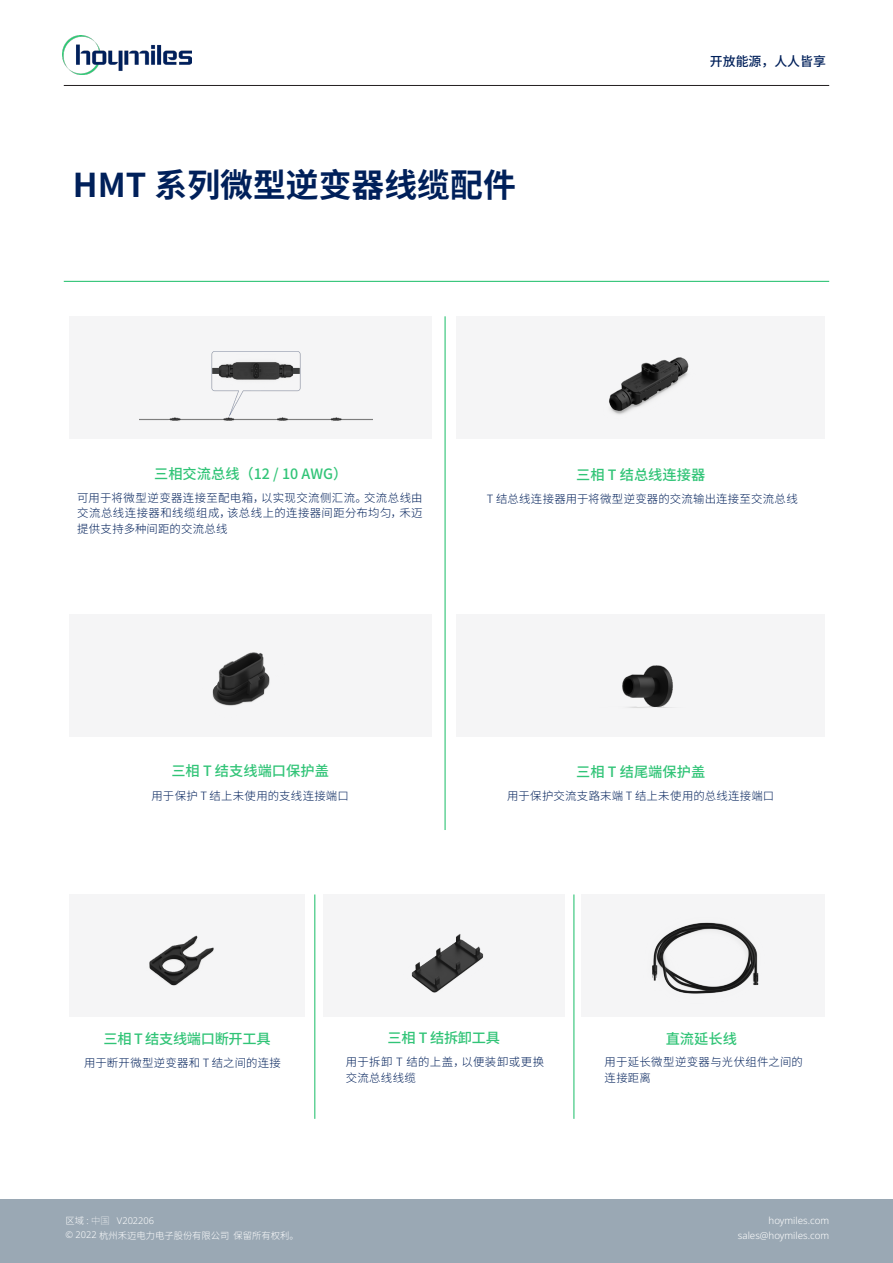
<style>
.page{position:relative;width:893px;height:1263px;background:#fff}
.page>*{position:absolute;margin:0;border:0;box-sizing:border-box;transform-origin:0 0}
.t1{font:700 32.85px "Source Han Sans CN";color:#00205a}
.t2{font:500 14.25px "Source Han Sans CN";color:#31c477}
.t3{font:500 14.25px "Source Han Sans CN";letter-spacing:-.025em;color:#31c477}
.t4{font:500 12.9px "Source Han Sans CN";color:#00205a}
.t5{font:300 11.4px/15.6px "Source Han Sans CN";letter-spacing:.03em;color:#00205a}
.t6{font:300 9.75px "Noto Sans";color:#fff}
.t7{font:300 9.3px "Source Han Sans CN";color:#fff}
.t8{font:300 9.3px "Noto Sans";color:#fff}
.s1{font-family:"Source Han Sans CN"}
.s2{font-family:"Source Han Sans CN";font-weight:200}
.s3{font-family:"Noto Sans"}
</style>
<div class="page">
<div style="left:0;top:1199px;width:893px;height:64px;background:#9aa8b4"></div>
<hr style="left:64px;top:85px;width:765px;height:1px;background:#231f20">
<div style="left:69px;top:316px;width:362px;height:123px;background:#f5f5f6"></div>
<div style="left:69px;top:614px;width:362px;height:123px;background:#f5f5f6"></div>
<div style="left:69px;top:894px;width:236px;height:123px;background:#f5f5f6"></div>
<div style="left:323px;top:894px;width:242px;height:123px;background:#f5f5f6"></div>
<div style="left:581px;top:894px;width:244px;height:123px;background:#f5f5f6"></div>
<div style="left:457px;top:316px;width:368px;height:123px;background:#f5f5f6"></div>
<div style="left:457px;top:614px;width:368px;height:123px;background:#f5f5f6"></div>
<hr style="left:444px;top:316px;width:2px;height:514px;background:#31c477">
<hr style="left:314px;top:894px;width:1px;height:225px;background:#31c477">
<hr style="left:573px;top:894px;width:1px;height:225px;background:#31c477">
<img style="left:140px;top:351px;width:232px;height:70px">
<img style="left:212px;top:652px;width:58px;height:54px">
<img style="left:149px;top:935px;width:65px;height:51px">
<img style="left:411px;top:934px;width:73px;height:59px">
<img style="left:652px;top:922px;width:107px;height:72px">
<img style="left:609px;top:357px;width:80px;height:58px">
<img style="left:622px;top:665px;width:51px;height:43px">
<hr style="left:64px;top:281px;width:765px;height:1px;background:#31c477">
<div style="left:212px;top:368px;width:7px;height:6px;background:#3d3e3e"></div>
<div style="left:293px;top:368px;width:7px;height:6px;background:#3d3e3e"></div>
<img style="left:62px;top:35px;width:130px;height:39px">
<p class="t1" style="left:73px;top:166px;width:445px">HMT 系列微型逆变器线缆配件</p>
<p class="t4" style="left:710px;top:54px;width:118px">开放能源，人人皆享</p>
<p class="t2" style="left:154px;top:466px;width:195px">三相交流总线（12 / 10 AWG）</p>
<p class="t2" style="left:576px;top:467px;width:131px">三相 T 结总线连接器</p>
<p class="t5" style="left:77px;top:490px;width:347px;text-align:justify">可用于将微型逆变器连接至配电箱，以实现交流侧汇流。交流总线由交流总线连接器和线缆组成，该总线上的连接器间距分布均匀，禾迈提供支持多种间距的交流总线</p>
<p class="t5" style="left:487px;top:491px;width:312px">T 结总线连接器用于将微型逆变器的交流输出连接至交流总线</p>
<p class="t2" style="left:171px;top:763px;width:159px">三相 T 结支线端口保护盖</p>
<p class="t5" style="left:152px;top:788px;width:199px">用于保护 T 结上未使用的支线连接端口</p>
<p class="t2" style="left:576px;top:763px;width:131px">三相 T 结尾端保护盖</p>
<p class="t5" style="left:507px;top:788px;width:269px">用于保护交流支路末端 T 结上未使用的总线连接端口</p>
<p class="t3" style="left:103px;top:1031px;width:169px">三相 T 结支线端口断开工具</p>
<p class="t2" style="left:388px;top:1030px;width:114px">三相 T 结拆卸工具</p>
<p class="t2" style="left:666px;top:1031px;width:73px">直流延长线</p>
<p class="t5" style="left:84px;top:1055px;width:198px">用于断开微型逆变器和 T 结之间的连接</p>
<p class="t8" style="left:65px;top:1214px;width:90px"><span class="s1">区域</span> : <span class="s2">中国</span> V202206</p>
<p class="t7" style="left:65px;top:1230px;width:235px"><span class="s3">© 2022</span> 杭州禾迈电力电子股份有限公司 保留所有权利。</p>
<p class="t5" style="left:346px;top:1054px;width:200px">用于拆卸 T 结的上盖，以便装卸或更换交流总线线缆</p>
<p class="t5" style="left:605px;top:1054px;width:200px">用于延长微型逆变器与光伏组件之间的连接距离</p>
<p class="t6" style="left:769px;top:1213px;width:62px">hoymiles.com</p>
<p class="t6" style="left:738px;top:1228px;width:93px">sales@hoymiles.com</p>
</div>
